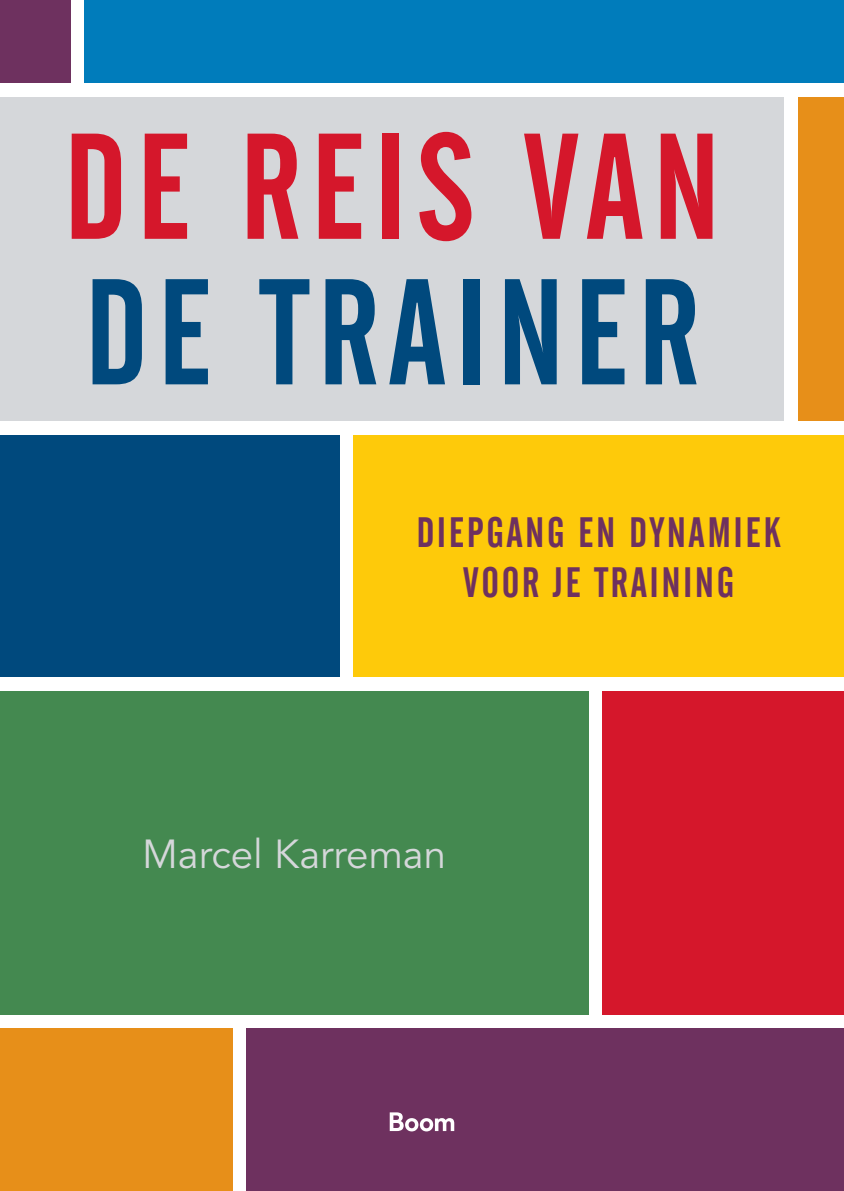
<style>
.page{position:relative;width:844px;height:1191px;background:#fff}
.page>*{position:absolute;margin:0;border:0;box-sizing:border-box;transform-origin:0 0}
.t1{font:148.92px "Alternate Gothic No 2 BT";letter-spacing:.06em;color:#00497d}
.t2{font:148.92px "Alternate Gothic No 2 BT";letter-spacing:.06em;color:#d5172b}
.t3{font:42.18px/50.6px "Alternate Gothic No 2 BT";letter-spacing:.06em;color:#6e315f;text-align:center}
.t4{font:40.25px "Avenir LT";color:#d5d7da}
</style>
<div class="page">
<div style="left:353px;top:435px;width:490px;height:242px;background:#feca0a"></div>
<div style="left:0;top:0;width:70px;height:83px;background:#6e315f"></div>
<div style="left:0;top:97px;width:783px;height:324px;background:#d5d7da"></div>
<div style="left:0;top:691px;width:588px;height:323px;background:#448950"></div>
<div style="left:602px;top:691px;width:241px;height:323px;background:#d5172b"></div>
<div style="left:797px;top:97px;width:46px;height:324px;background:#e78f19"></div>
<div style="left:0;top:435px;width:339px;height:242px;background:#00497d"></div>
<div style="left:84px;top:0;width:759px;height:83px;background:#007cbb"></div>
<div style="left:246px;top:1028px;width:597px;height:163px;background:#6e315f"></div>
<div style="left:0;top:1028px;width:232px;height:163px;background:#e78f19"></div>
<svg style="left:389px;top:1112px;width:65px;height:19px"></svg>
<h1 class="t2" style="left:63px;top:104px;width:658px">DE REIS VAN</h1>
<h1 class="t1" style="left:84px;top:250px;width:617px">DE TRAINER</h1>
<p class="t3" style="left:416px;top:507px;width:366px">DIEPGANG EN DYNAMIEK<br>VOOR JE TRAINING</p>
<p class="t4" style="left:142px;top:831px;width:306px">Marcel Karreman</p>
</div>
